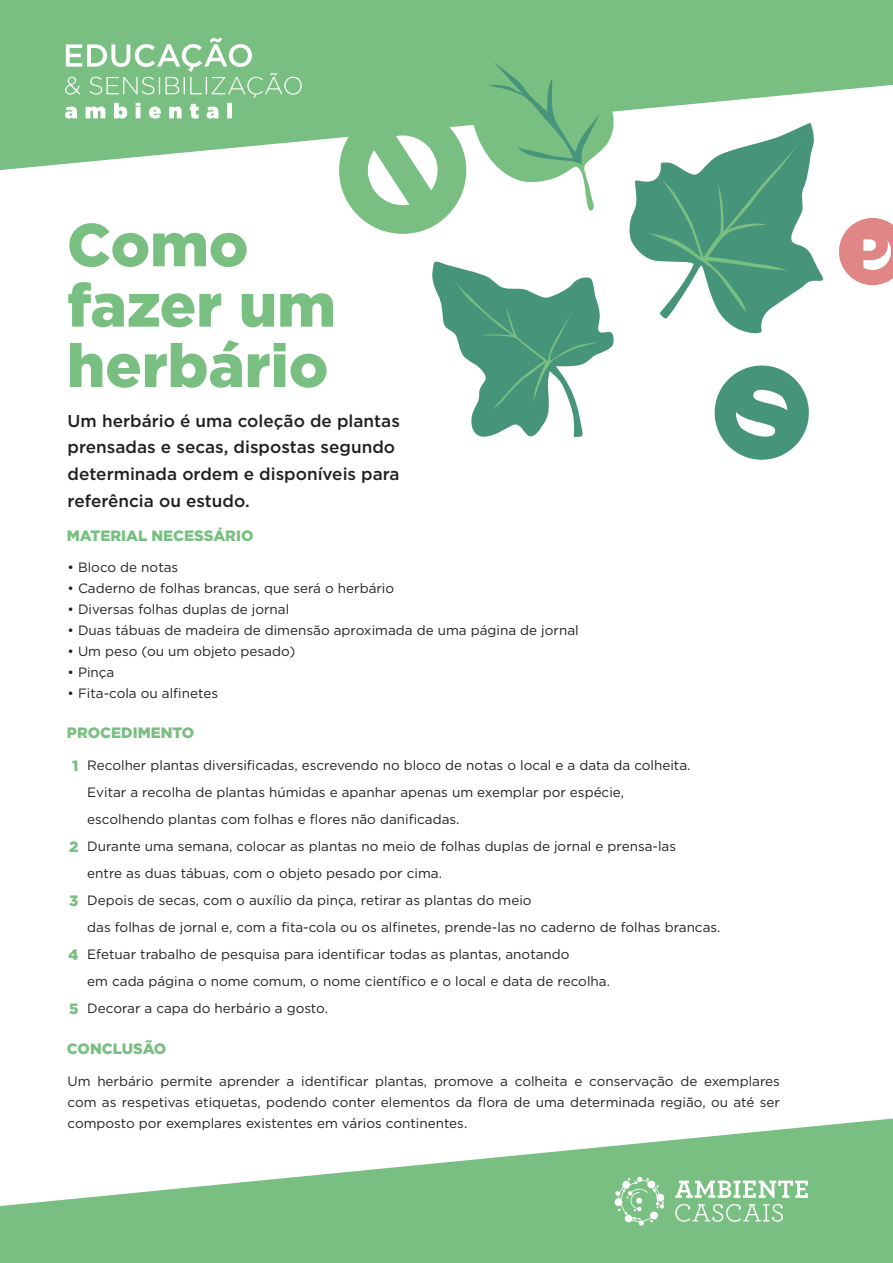
<style>
.page{position:relative;width:893px;height:1263px;background:#fff}
.page>*{position:absolute;margin:0;border:0;box-sizing:border-box;transform-origin:0 0}
.t1{font:900 60.45px "Gotham";color:#79bf82}
.t2{font:500 17.1px/26.7px "Gotham";color:#231f20}
.t3{font:900 15px "Gotham";color:#79bf82}
.t4{font:13.5px/27px "Gotham";color:#231f20}
</style>
<div class="page">
<div style="left:339px;top:107px;width:127px;height:127px;background:#79bf82;border-radius:50%"></div>
<svg style="left:367px;top:170px;width:71px;height:36px"></svg>
<svg style="left:715px;top:365px;width:94px;height:95px"></svg>
<svg style="left:0;top:0;width:893px;height:170px;fill:#79bf82"></svg>
<svg style="left:839px;top:218px;width:54px;height:67px"></svg>
<svg style="left:464px;top:35px;width:151px;height:176px"></svg>
<svg style="left:628px;top:122px;width:196px;height:212px"></svg>
<svg style="left:432px;top:261px;width:182px;height:176px"></svg>
<svg style="left:0;top:1118px;width:893px;height:145px;fill:#79bf82"></svg>
<svg style="left:65px;top:38px;width:237px;height:81px;background:#91ca98"></svg>
<svg style="left:675px;top:1180px;width:133px;height:18px"></svg>
<svg style="left:675px;top:1204px;width:108px;height:18px;background:#96cd9d"></svg>
<svg style="left:614px;top:1176px;width:51px;height:50px;background:#98cd9e"></svg>
<p class="t1" style="left:67px;top:203px;width:183px">Como</p>
<p class="t1" style="left:67px;top:264px;width:270px">fazer um</p>
<p class="t1" style="left:67px;top:324px;width:263px">herbário</p>
<p class="t2" style="left:68px;top:407px;width:334px">Um herbário é uma coleção de plantas prensadas e secas, dispostas segundo determinada ordem e disponíveis para referência ou estudo.</p>
<p class="t3" style="left:67px;top:525px;width:188px">MATERIAL NECESSÁRIO</p>
<p class="t4" style="left:68px;top:554px;width:112px">• Bloco de notas</p>
<p class="t4" style="left:68px;top:575px;width:328px">• Caderno de folhas brancas, que será o herbário</p>
<p class="t4" style="left:68px;top:596px;width:223px">• Diversas folhas duplas de jornal</p>
<p class="t4" style="left:68px;top:617px;width:513px">• Duas tábuas de madeira de dimensão aproximada de uma página de jornal</p>
<p class="t4" style="left:68px;top:638px;width:229px">• Um peso (ou um objeto pesado)</p>
<p class="t4" style="left:68px;top:659px;width:48px">• Pinça</p>
<p class="t4" style="left:68px;top:680px;width:152px">• Fita-cola ou alfinetes</p>
<p class="t3" style="left:67px;top:722px;width:129px">PROCEDIMENTO</p>
<p class="t3" style="left:72px;top:755px;width:8px">1</p>
<p class="t3" style="left:69px;top:836px;width:11px">2</p>
<p class="t3" style="left:69px;top:890px;width:11px">3</p>
<p class="t3" style="left:68px;top:944px;width:12px">4</p>
<p class="t3" style="left:69px;top:998px;width:11px">5</p>
<p class="t4" style="left:87px;top:751px;width:605px">Recolher plantas diversificadas, escrevendo no bloco de notas o local e a data da colheita.<br>Evitar a recolha de plantas húmidas e apanhar apenas um exemplar por espécie, escolhendo plantas com folhas e flores não danificadas.</p>
<p class="t4" style="left:87px;top:832px;width:590px">Durante uma semana, colocar as plantas no meio de folhas duplas de jornal e prensa-las entre as duas tábuas, com o objeto pesado por cima.</p>
<p class="t4" style="left:87px;top:886px;width:635px">Depois de secas, com o auxílio da pinça, retirar as plantas do meio<br>das folhas de jornal e, com a fita-cola ou os alfinetes, prende-las no caderno de folhas brancas.</p>
<p class="t4" style="left:87px;top:940px;width:524px">Efetuar trabalho de pesquisa para identificar todas as plantas, anotando<br>em cada página o nome comum, o nome científico e o local e data de recolha.</p>
<p class="t4" style="left:87px;top:994px;width:242px">Decorar a capa do herbário a gosto.</p>
<p class="t3" style="left:67px;top:1038px;width:101px">CONCLUSÃO</p>
<p class="t4" style="left:68px;top:1070px;width:714px;line-height:21px;text-align:justify">Um herbário permite aprender a identificar plantas, promove a colheita e conservação de exemplares com as respetivas etiquetas, podendo conter elementos da flora de uma determinada região, ou até ser composto por exemplares existentes em vários continentes.</p>
</div>
